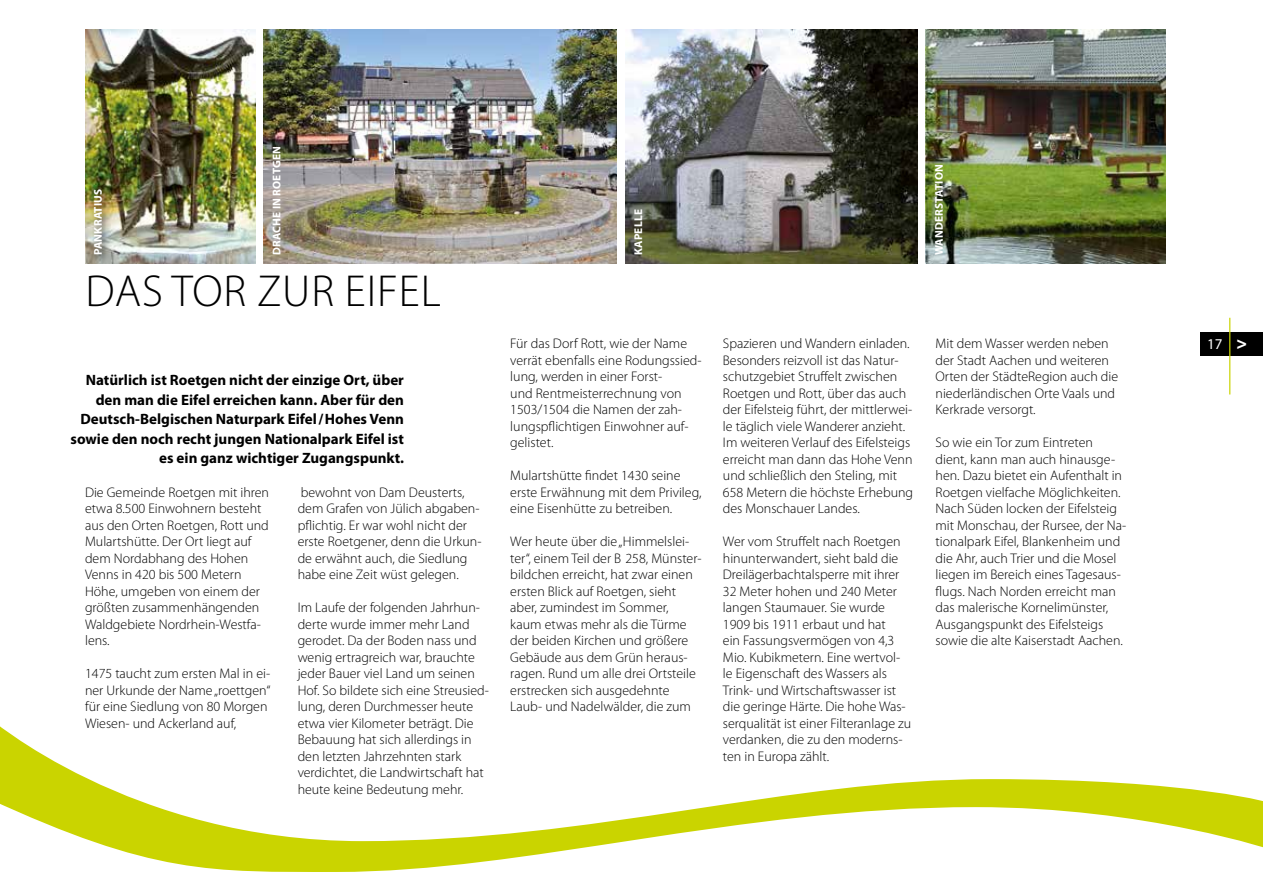
<style>
.page{position:relative;width:1263px;height:893px;background:#fff}
.page>*{position:absolute;margin:0;border:0;box-sizing:border-box;transform-origin:0 0}
.t1{font:300 45px "Myriad Pro";letter-spacing:.02em;color:#000}
.t2{font:700 15px/19.5px "Myriad Pro";color:#000;text-align:right}
.t3{font:15px "Myriad Pro";color:#fff}
.t4{font:300 13.95px/16.5px "Myriad Pro";color:#000}
.t5{font:700 11.25px "Myriad Pro";letter-spacing:.02em;color:#fff}
.s1{font-weight:900;font-style:italic;font-size:18px}
</style>
<div class="page">
<svg style="left:0;top:726px;width:1263px;height:146px"></svg>
<img style="left:926px;top:30px;width:239px;height:234px">
<div style="left:1200px;top:332px;width:63px;height:24px;background:#000"></div>
<hr style="left:1229px;top:318px;width:1px;height:76px;background:#cad400">
<img style="left:264px;top:30px;width:353px;height:234px">
<img style="left:85px;top:30px;width:170px;height:234px">
<div style="left:89px;top:184px;width:22px;height:80px;background:#000;opacity:.75"></div>
<img style="left:625px;top:30px;width:292px;height:234px">
<p class="t5" style="left:92px;top:255px;width:68px;rotate:-90deg">PANKRATIUS</p>
<p class="t5" style="left:270px;top:255px;width:110px;rotate:-90deg">DRACHE IN ROETGEN</p>
<h1 class="t1" style="left:85px;top:266px;width:357px">DAS TOR ZUR EIFEL</h1>
<p class="t2" style="left:71px;top:370px;width:335px">Natürlich ist Roetgen nicht der einzige Ort, über den man die Eifel erreichen kann. Aber für den Deutsch-Belgischen Naturpark Eifel/Hohes Venn sowie den noch recht jungen Nationalpark Eifel ist es ein ganz wichtiger Zugangspunkt.</p>
<p class="t4" style="left:85px;top:484px;width:186px">Die Gemeinde Roetgen mit ihren etwa 8.500 Einwohnern besteht aus den Orten Roetgen, Rott und<br>Mulartshütte. Der Ort liegt auf dem Nordabhang des Hohen<br>Venns in 420 bis 500 Metern<br>Höhe, umgeben von einem der größten zusammenhängenden<br>Waldgebiete Nordrhein-Westfa&shy;lens.</p>
<p class="t4" style="left:85px;top:665px;width:187px">1475 taucht zum ersten Mal in ei&shy;ner Urkunde der Name „roettgen“ für eine Siedlung von 80 Morgen<br>Wiesen- und Ackerland auf,</p>
<p class="t4" style="left:298px;top:484px;width:185px">bewohnt von Dam Deusterts, dem Grafen von Jülich abgaben&shy;pflichtig. Er war wohl nicht der erste Roetgener, denn die Urkun&shy;de erwähnt auch, die Siedlung habe eine Zeit wüst gelegen.</p>
<p class="t4" style="left:298px;top:599px;width:193px">Im Laufe der folgenden Jahrhun&shy;derte wurde immer mehr Land gerodet. Da der Boden nass und wenig ertragreich war, brauchte jeder Bauer viel Land um seinen<br>Hof. So bildete sich eine Streusied&shy;lung, deren Durchmesser heute etwa vier Kilometer beträgt. Die<br>Bebauung hat sich allerdings in den letzten Jahrzehnten stark verdichtet, die Landwirtschaft hat heute keine Bedeutung mehr.</p>
<p class="t5" style="left:632px;top:255px;width:47px;rotate:-90deg">KAPELLE</p>
<p class="t4" style="left:510px;top:336px;width:193px">Für das Dorf Rott, wie der Name verrät ebenfalls eine Rodungssied&shy;lung, werden in einer Forst-<br>und Rentmeisterrechnung von<br>1503/1504 die Namen der zah&shy;lungspflichtigen Einwohner auf&shy;gelistet.</p>
<p class="t4" style="left:510px;top:467px;width:193px">Mulartshütte findet 1430 seine erste Erwähnung mit dem Privileg, eine Eisenhütte zu betreiben.</p>
<p class="t4" style="left:510px;top:534px;width:192px">Wer heute über die „Himmelslei&shy;ter“, einem Teil der B 258, Münster&shy;bildchen erreicht, hat zwar einen ersten Blick auf Roetgen, sieht aber, zumindest im Sommer, kaum etwas mehr als die Türme der beiden Kirchen und größere<br>Gebäude aus dem Grün heraus&shy;ragen. Rund um alle drei Ortsteile erstrecken sich ausgedehnte<br>Laub- und Nadelwälder, die zum</p>
<p class="t4" style="left:723px;top:336px;width:192px">Spazieren und Wandern einladen.<br>Besonders reizvoll ist das Natur&shy;schutzgebiet Struffelt zwischen<br>Roetgen und Rott, über das auch der Eifelsteig führt, der mittlerwei&shy;le täglich viele Wanderer anzieht.<br>Im weiteren Verlauf des Eifelsteigs erreicht man dann das Hohe Venn und schließlich den Steling, mit<br>658 Metern die höchste Erhebung des Monschauer Landes.</p>
<p class="t4" style="left:723px;top:534px;width:190px">Wer vom Struffelt nach Roetgen hinunterwandert, sieht bald die<br>Dreilägerbachtalsperre mit ihrer<br>32 Meter hohen und 240 Meter langen Staumauer. Sie wurde<br>1909 bis 1911 erbaut und hat<br>ein Fassungsvermögen von 4,3<br>Mio. Kubikmetern. Eine wertvol&shy;le Eigenschaft des Wassers als<br>Trink- und Wirtschaftswasser ist die geringe Härte. Die hohe Was&shy;serqualität ist einer Filteranlage zu verdanken, die zu den moderns&shy;ten in Europa zählt.</p>
<p class="t5" style="left:933px;top:255px;width:92px;rotate:-90deg">WANDERSTATION</p>
<p class="t4" style="left:935px;top:335px;width:184px">Mit dem Wasser werden neben der Stadt Aachen und weiteren<br>Orten der StädteRegion auch die niederländischen Orte Vaals und<br>Kerkrade versorgt.</p>
<p class="t4" style="left:935px;top:435px;width:192px">So wie ein Tor zum Eintreten dient, kann man auch hinausge&shy;hen. Dazu bietet ein Aufenthalt in<br>Roetgen vielfache Möglichkeiten.<br>Nach Süden locken der Eifelsteig mit Monschau, der Rursee, der Na&shy;tionalpark Eifel, Blankenheim und die Ahr, auch Trier und die Mosel liegen im Bereich eines Tagesaus&shy;flugs. Nach Norden erreicht man das malerische Kornelimünster,<br>Ausgangspunkt des Eifelsteigs sowie die alte Kaiserstadt Aachen.</p>
<p class="t3" style="left:1207px;top:336px;width:41px">17 <span class="s1">&gt;</span></p>
</div>
